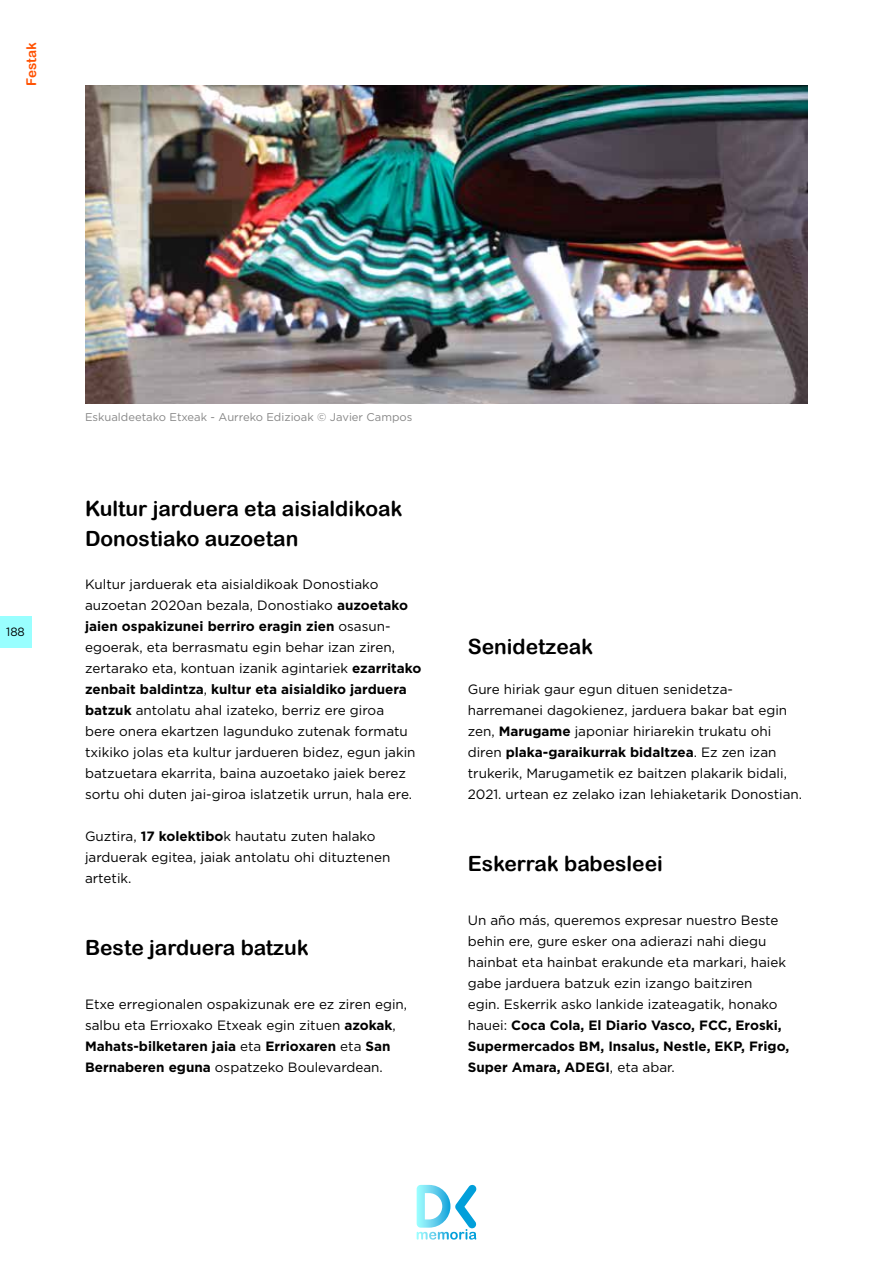
<style>
.page{position:relative;width:893px;height:1263px;background:#fff}
.page>*{position:absolute;margin:0;border:0;box-sizing:border-box;transform-origin:0 0}
.t1{font:21px/30px "Arial Rounded MT Bold";color:#000}
.t2{font:13.5px/21px "Gotham";color:#000}
.t3{font:13.5px "Arial Rounded MT Bold";color:#ff5100}
.t4{font:12px "Gotham";color:#000;scale:.96 1}
.t5{font:11.25px "Gotham";color:#878787}
.s1{font-weight:700}
</style>
<div class="page">
<svg style="left:417px;top:1184px;width:60px;height:55px"></svg>
<div style="left:0;top:616px;width:31px;height:31px;background:#9ff"></div>
<img style="left:85px;top:85px;width:723px;height:318px">
<p class="t3" style="left:23px;top:86px;width:45px;rotate:-90deg">Festak</p>
<p class="t4" style="left:6px;top:624px;width:21px">188</p>
<p class="t5" style="left:85px;top:410px;width:329px">Eskualdeetako Etxeak - Aurreko Edizioak © Javier Campos</p>
<h1 class="t1" style="left:85px;top:493px;width:319px">Kultur jarduera eta aisialdikoak<br>Donostiako auzoetan</h1>
<p class="t2" style="left:85px;top:573px;width:338px">Kultur jarduerak eta aisialdikoak Donostiako auzoetan 2020an bezala, Donostiako <span class="s1">auzoetako jaien ospakizunei berriro eragin zien</span> osasun&shy;egoerak, eta berrasmatu egin behar izan ziren, zertarako eta, kontuan izanik agintariek <span class="s1">ezarritako zenbait baldintza</span>, <span class="s1">kultur eta aisialdiko jarduera batzuk</span> antolatu ahal izateko, berriz ere giroa<br>bere onera ekartzen lagunduko zutenak formatu txikiko jolas eta kultur jardueren bidez, egun jakin batzuetara ekarrita, baina auzoetako jaiek berez sortu ohi duten jai-giroa islatzetik urrun, hala ere.</p>
<p class="t2" style="left:85px;top:826px;width:307px">Guztira, <span class="s1">17 kolektibo</span>k hautatu zuten halako jarduerak egitea, jaiak antolatu ohi dituztenen artetik.</p>
<h1 class="t1" style="left:85px;top:932px;width:225px">Beste jarduera batzuk</h1>
<p class="t2" style="left:85px;top:993px;width:324px">Etxe erregionalen ospakizunak ere ez ziren egin, salbu eta Errioxako Etxeak egin zituen <span class="s1">azokak</span>, <span class="s1">Mahats-bilketaren jaia</span> eta <span class="s1">Errioxaren</span> eta <span class="s1">San Bernaberen eguna</span> ospatzeko Boulevardean.</p>
<h1 class="t1" style="left:468px;top:631px;width:127px">Senidetzeak</h1>
<p class="t2" style="left:468px;top:678px;width:336px">Gure hiriak gaur egun dituen senidetza&shy;harremanei dagokienez, jarduera bakar bat egin zen, <span class="s1">Marugame</span> japoniar hiriarekin trukatu ohi diren <span class="s1">plaka-garaikurrak bidaltzea</span>. Ez zen izan trukerik, Marugametik ez baitzen plakarik bidali, 2021. urtean ez zelako izan lehiaketarik Donostian.</p>
<h1 class="t1" style="left:468px;top:848px;width:197px">Eskerrak babesleei</h1>
<p class="t2" style="left:468px;top:909px;width:323px">Un año más, queremos expresar nuestro Beste behin ere, gure esker ona adierazi nahi diegu hainbat eta hainbat erakunde eta markari, haiek gabe jarduera batzuk ezin izango baitziren<br>egin. Eskerrik asko lankide izateagatik, honako hauei: <span class="s1">Coca Cola, El Diario Vasco, FCC, Eroski, Supermercados BM, Insalus, Nestle, EKP, Frigo, Super Amara, ADEGI</span>, eta abar.</p>
</div>
